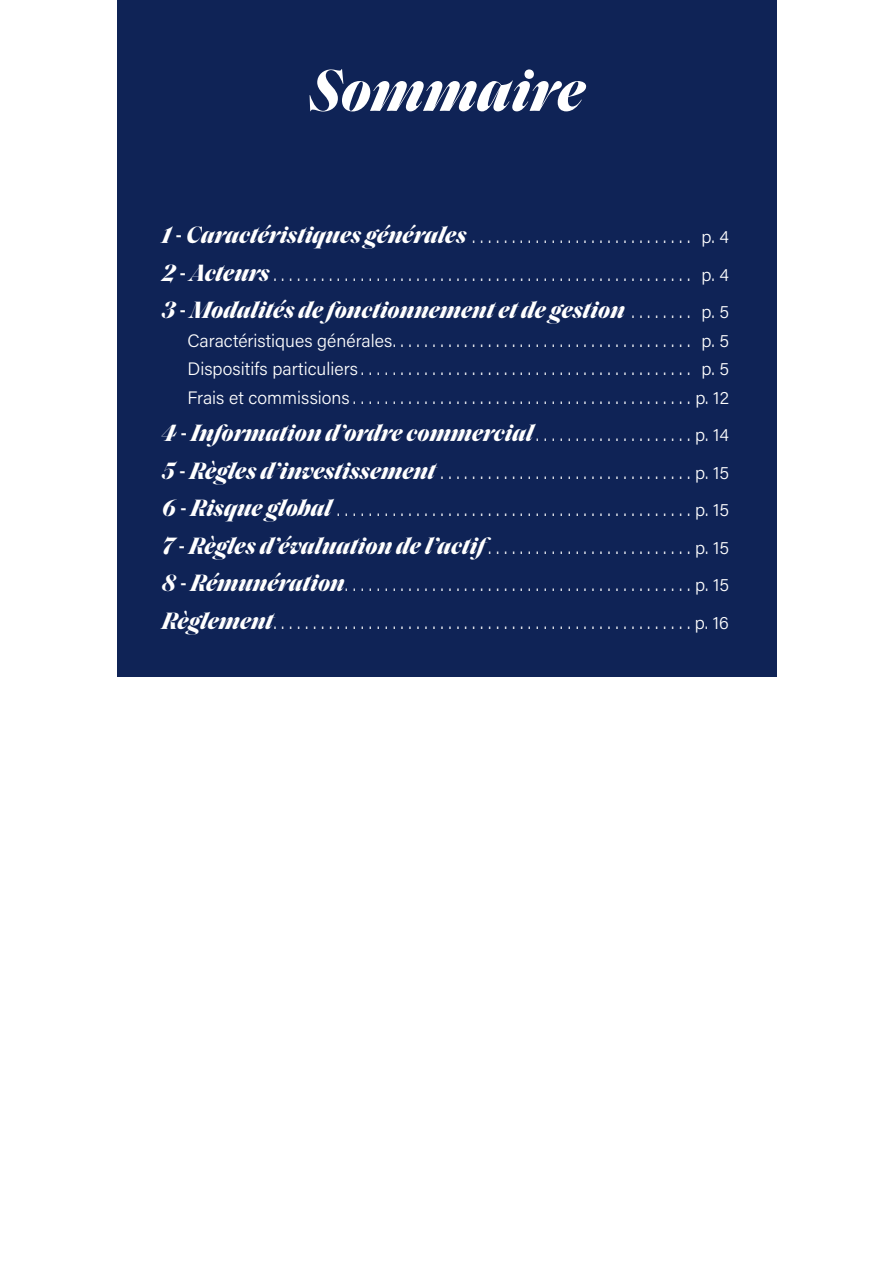
<style>
.page{position:relative;width:893px;height:1263px;background:#fff}
.page>*{position:absolute;margin:0;border:0;box-sizing:border-box;transform-origin:0 0}
.t1{font:italic 700 60px "Saol Display";color:#fff}
.t2{font:italic 700 24px "Saol Display";color:#fff}
.t3{font:18px "Acumin Variable Concept";color:#fff}
.s1{font-family:"Saol Display";font-weight:700;font-style:italic;font-size:24px}
.s2{font-family:"Acumin Variable Concept";font-weight:400;font-style:normal;font-size:18px}
</style>
<div class="page">
<div style="left:117px;top:0;width:659px;height:677px;background:#0f2356"></div>
<p class="t1" style="left:308px;top:45px;width:279px">Sommaire</p>
<p class="t3" style="left:162px;top:225px;width:569px"><span class="s1">1 - Caractéristiques générales</span>. ............................ p. 4</p>
<p class="t3" style="left:162px;top:262px;width:569px"><span class="s1">2 - Acteurs</span>. ..................................................... p. 4</p>
<p class="t2" style="left:162px;top:292px;width:569px">3 - Modalités de fonctionnement et de gestion<span class="s2">. . . . . . . . . p. 5</span></p>
<p class="t3" style="left:187px;top:328px;width:543px">Caractéristiquesgénérales....................................... p. 5</p>
<p class="t3" style="left:187px;top:357px;width:543px">Dispositifsparticuliers........................................... p. 5</p>
<p class="t3" style="left:187px;top:385px;width:543px">Fraisetcommissions. .......................................... p. 12</p>
<p class="t2" style="left:162px;top:415px;width:569px">4 - Information d’ordre commercial<span class="s2">.. . . . . . . . . . . . . . . . . . . p. 14</span></p>
<p class="t3" style="left:162px;top:460px;width:569px"><span class="s1">5 - Règles d’investissement</span>. ............................... p. 15</p>
<p class="t3" style="left:162px;top:498px;width:569px"><span class="s1">6 - Risque global</span>. ............................................ p. 15</p>
<p class="t3" style="left:162px;top:535px;width:569px"><span class="s1">7 - Règles d’évaluation de l’actif</span>. . . . . . . . . . . . . . . . . . . . . . . . . . p. 15</p>
<p class="t3" style="left:162px;top:573px;width:569px"><span class="s1">8 - Rémunération</span>............................................ p. 15</p>
<p class="t3" style="left:162px;top:610px;width:569px"><span class="s1">Règlement</span>..................................................... p. 16</p>
</div>
